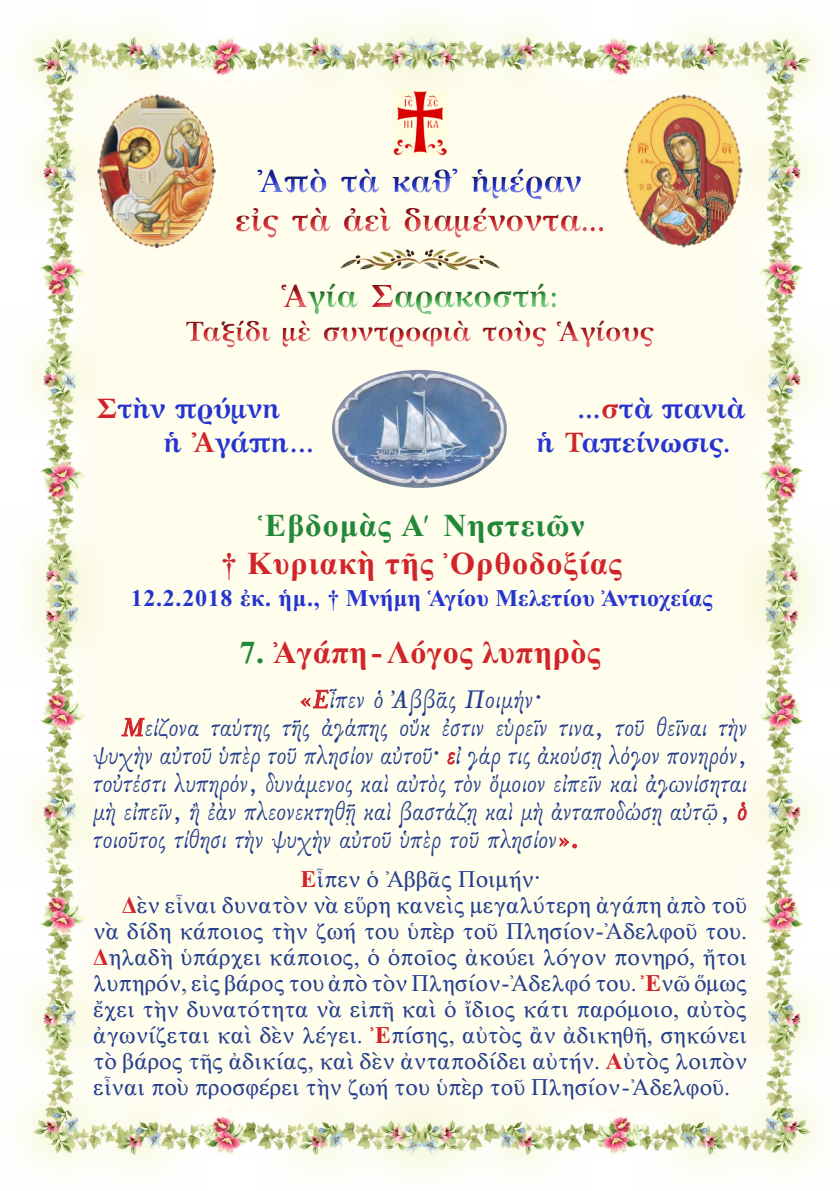
<style>
.page{position:relative;width:840px;height:1191px;background:#fff}
.page>*{position:absolute;margin:0;border:0;box-sizing:border-box;transform-origin:0 0}
.t1{font:32px "CTOS New Times Bold Test 1";letter-spacing:.03em;color:#d1232a}
.t2{font:700 32px "GFS Artemisia";color:#d1232a}
.t3{font:32px "CTOS New Times Bold Test 1";letter-spacing:.03em;color:#228839}
.t4{font:700 32px "GFS Artemisia";color:#2534d0}
.t5{font:700 32px "GFS Artemisia";color:#40ae49}
.t6{font:700 28px "GFS Artemisia";color:#2534d0}
.t7{font:700 28px "GFS Artemisia";color:#d1232a}
.t8{font:26px/28px "GFS Baskerville";letter-spacing:.01em;color:#253f8e;text-align:justify}
.t9{font:24px/26px "CTOS New Times Roman Test 1";color:#253f8e;text-align:justify}
.t10{font:24px "CTOS New Times Bold Test 1";letter-spacing:.01em;color:#2534d0}
.s1{color:#d1232a}
.s2{color:#228839}
.s3{font-family:"CTOS New Times Bold Test 1";color:#d1232a}
</style>
<div class="page">
<img style="left:22px;top:16px;width:799px;height:1160px">
<img style="left:393px;top:90px;width:53px;height:65px">
<div style="left:225px;top:159px;width:391px;height:87px;background:#fffdec"></div>
<div style="left:222px;top:155px;width:392px;height:84px;background:#231f20;opacity:.75"></div>
<div style="left:171px;top:270px;width:494px;height:87px;background:#231f20;opacity:.75"></div>
<svg style="left:299px;top:681px;width:30px;height:32px"></svg>
<svg style="left:121px;top:712px;width:24px;height:40px"></svg>
<svg style="left:446px;top:751px;width:9px;height:14px"></svg>
<svg style="left:736px;top:785px;width:10px;height:36px"></svg>
<svg style="left:558px;top:837px;width:18px;height:11px"></svg>
<img style="left:340px;top:250px;width:159px;height:19px">
<img style="left:332px;top:370px;width:174px;height:118px">
<img style="left:96px;top:90px;width:122px;height:158px">
<img style="left:623px;top:90px;width:121px;height:157px">
<h1 class="t4" style="left:258px;top:155px;width:325px">Ἀπὸ τὰ καθ᾿ ἡμέραν</h1>
<h1 class="t2" style="left:235px;top:193px;width:371px">εἰς τὰ ἀεὶ διαμένοντα...</h1>
<h1 class="t5" style="left:282px;top:270px;width:277px"><span class="s1">Ἁ</span>γία <span class="s1">Σ</span>αρακοστή:</h1>
<p class="t7" style="left:186px;top:308px;width:469px">Ταξίδι μὲ συντροφιὰ τοὺς Ἁγίους</p>
<p class="t6" style="left:96px;top:385px;width:185px"><span class="s1">Σ</span>τὴν πρύμνη</p>
<p class="t6" style="left:164px;top:419px;width:151px">ἡ <span class="s1">Ἀ</span>γάπη...</p>
<p class="t6" style="left:577px;top:385px;width:169px">...<span class="s1">σ</span>τὰ πανιὰ</p>
<p class="t6" style="left:536px;top:419px;width:195px">ἡ <span class="s1">Τ</span>απείνωσις.</p>
<p class="t3" style="left:258px;top:507px;width:328px">Ἑβδομὰς A´ Νηστειῶν</p>
<p class="t1" style="left:221px;top:546px;width:402px">† Κυριακὴ τῆς Ὀρθοδοξίας</p>
<p class="t10" style="left:131px;top:585px;width:583px">12.2.2018 ἐκ. ἡμ., † Μνήμη Ἁγίου Μελετίου Ἀντιοχείας</p>
<p class="t1" style="left:239px;top:635px;width:362px"><span class="s2">7.</span> Ἀγάπη - Λόγος λυπηρὸς</p>
<p class="t8" style="left:298px;top:687px;width:245px"><span class="s1">«Ε</span>ἶπεν ὁ Ἀββᾶς Ποιμήν·</p>
<p class="t8" style="left:93px;top:715px;width:655px;text-indent:28px"><span class="s1">Μ</span>είζονα ταύτης τῆς ἀγάπης οὔκ ἐστιν εὑρεῖν τινα, τοῦ θεῖναι τὴν ψυχὴν αὐτοῦ ὑπὲρ τοῦ πλησίον αὐτοῦ· <span class="s1">ε</span>ἰ γάρ τις ἀκούσῃ λόγον πονηρόν, τοὐτέστι λυπηρόν, δυνάμενος καὶ αὐτὸς τὸν ὅμοιον εἰπεῖν καὶ ἀγωνίσηται μὴ εἰπεῖν, ἢ ἐὰν πλεονεκτηθῇ καὶ βαστάζῃ καὶ μὴ ἀνταποδώσῃ αὐτῷ, <span class="s1">ὁ </span>τοιοῦτος τίθησι τὴν ψυχὴν αὐτοῦ ὑπὲρ τοῦ πλησίον<span class="s1">».</span></p>
<p class="t9" style="left:300px;top:866px;width:241px"><span class="s3">Ε</span>ἶπεν ὁ Ἀββᾶς Ποιμήν·</p>
<p class="t9" style="left:93px;top:892px;width:655px;text-indent:28px"><span class="s3">Δ</span>ὲν εἶναι δυνατὸν νὰ εὕρη κανεὶς μεγαλύτερη ἀγάπη ἀπὸ τοῦ νὰ δίδη κάποιος τὴν ζωή του ὑπὲρ τοῦ Πλησίον-Ἀδελφοῦ του.<br><span class="s3">Δ</span>ηλαδὴ ὑπάρχει κάποιος, ὁ ὁποῖος ἀκούει λόγον πονηρό, ἤτοι λυπηρόν, εἰς βάρος του ἀπὸ τὸν Πλησίον-Ἀδελφό του. <span class="s3">Ἐ</span>νῶ ὅμως ἔχει τὴν δυνατότητα νὰ εἰπῆ καὶ ὁ ἴδιος κάτι παρόμοιο, αὐτὸς ἀγωνίζεται καὶ δὲν λέγει. <span class="s3">Ἐ</span>πίσης, αὐτὸς ἂν ἀδικηθῆ, σηκώνει τὸ βάρος τῆς ἀδικίας, καὶ δὲν ἀνταποδίδει αὐτήν. <span class="s3">Α</span>ὐτὸς λοιπὸν εἶναι ποὺ προσφέρει τὴν ζωή του ὑπὲρ τοῦ Πλησίον-Ἀδελφοῦ.</p>
</div>
